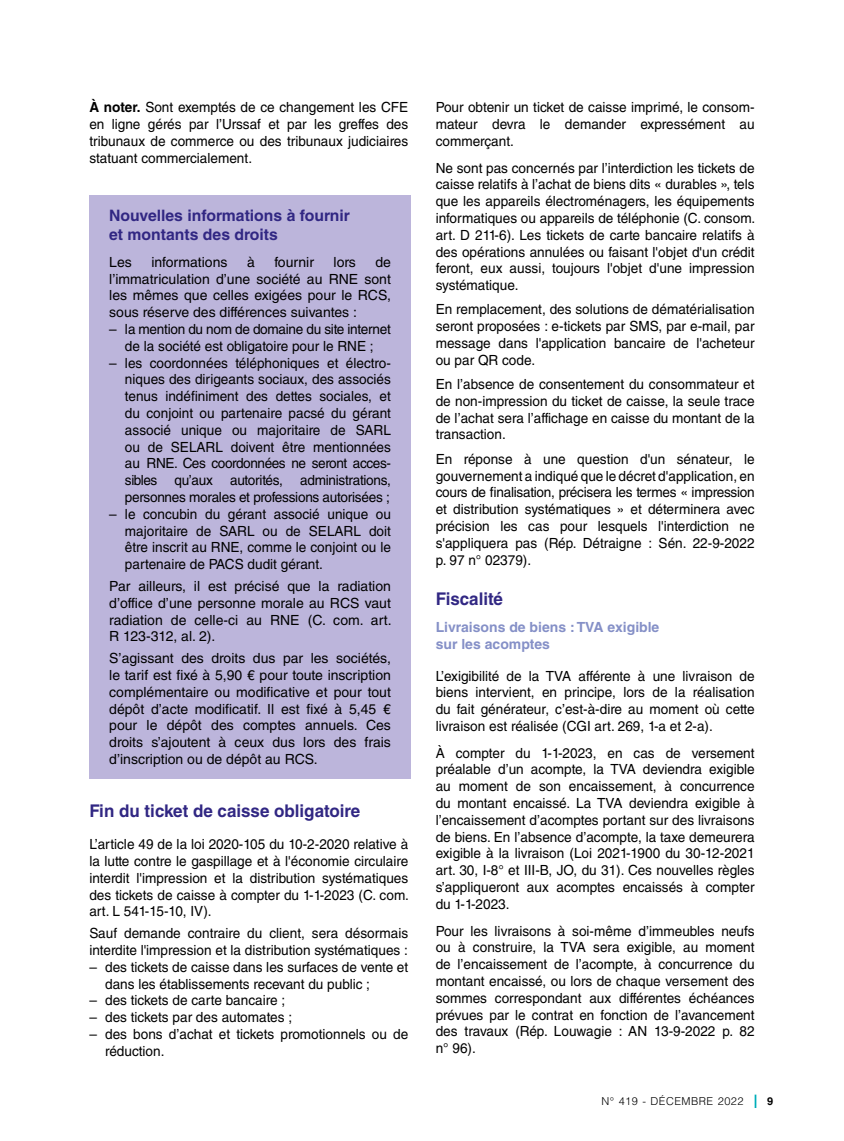
<style>
.page{position:relative;width:844px;height:1141px;background:#fff}
.page>*{position:absolute;margin:0;border:0;box-sizing:border-box;transform-origin:0 0}
._09_t0{font:700 17.5px "Helvetica LT Std";color:#312783}
._03_texte{font:700 17.5px "Helvetica LT Std";color:#312783}
._011_encadre_titre{font:700 15.75px/18.9px "Helvetica LT Std";color:#312783}
._03_texte-2{font:14px/16.8px "Helvetica LT Std";color:#000;text-align:justify}
._012_encadre_texte{font:14px/16.8px "Helvetica LT Std";color:#000;text-align:justify}
._09_t0-2{font:14px/16.8px "Helvetica LT Std";color:#000;text-align:justify}
._03_texte-3{font:14px/16.8px "Helvetica LT Std";letter-spacing:-.02em;color:#000;text-align:center}
._09_t1{font:700 14px/16.8px "Helvetica LT Std";color:#8590c7}
.lma-footer_parution{font:300 10.85px "Helvetica LT Std";letter-spacing:.04em;color:#000}
.lma-footer_folio{font:700 10.85px "Helvetica LT Std";color:#000}
.s1{font-weight:700}
</style>
<div class="page">
<svg style="left:754px;top:1095px;width:2px;height:13px"></svg>
<div style="left:89px;top:195px;width:321px;height:584px;background:#bcb5db"></div>
<p class="_09_t0-2" style="left:89px;top:99px;width:320px"><span class="s1">À noter.</span> Sont exemptés de ce changement les CFE en ligne gérés par l’Urssaf et par les greffes des tribunaux de commerce ou des tribunaux judiciaires statuant commercialement.</p>
<p class="_011_encadre_titre" style="left:109px;top:206px;width:242px">Nouvelles informations à fournir et montants des droits</p>
<p class="_012_encadre_texte" style="left:109px;top:253px;width:24px">Les</p>
<p class="_012_encadre_texte" style="left:151px;top:253px;width:78px">informations</p>
<p class="_012_encadre_texte" style="left:247px;top:253px;width:9px">à</p>
<p class="_012_encadre_texte" style="left:274px;top:253px;width:41px">fournir</p>
<p class="_012_encadre_texte" style="left:333px;top:253px;width:24px">lors</p>
<p class="_012_encadre_texte" style="left:109px;top:253px;width:283px;text-indent:266px">de l’immatriculation d’une société au RNE sont les mêmes que celles exigées pour le RCS, sous réserve des différences suivantes :</p>
<p class="_03_texte-3" style="left:109px;top:321px;width:283px">– la mention du nom de domaine du site internet de la société est obligatoire pour le RNE ;</p>
<p class="_03_texte-2" style="left:125px;top:354px;width:267px;text-indent:-16px">– les coordonnées téléphoniques et électro&shy;niques des dirigeants sociaux, des associés tenus indéfiniment des dettes sociales, et du conjoint ou partenaire pacsé du gérant associé unique ou majoritaire de SARL ou de SELARL doivent être mentionnées au RNE. Ces coordonnées ne seront acces&shy;sibles qu’aux autorités, administrations, personnes morales et professions autorisées ;</p>
<p class="_03_texte-2" style="left:125px;top:505px;width:267px;text-indent:-16px">– le concubin du gérant associé unique ou majoritaire de SARL ou de SELARL doit être inscrit au RNE, comme le conjoint ou le partenaire de PACS dudit gérant.</p>
<p class="_012_encadre_texte" style="left:109px;top:578px;width:284px">Par ailleurs, il est précisé que la radiation d’office d’une personne morale au RCS vaut radiation de celle-ci au RNE (C. com. art.<br>R 123-312, al. 2).</p>
<p class="_012_encadre_texte" style="left:109px;top:650px;width:283px">S’agissant des droits dus par les sociétés, le tarif est fixé à 5,90 € pour toute inscription complémentaire ou modificative et pour tout dépôt d’acte modificatif. Il est fixé à 5,45 € pour le dépôt des comptes annuels. Ces droits s’ajoutent à ceux dus lors des frais d’inscription ou de dépôt au RCS.</p>
<p class="_09_t0" style="left:89px;top:801px;width:272px">Fin du ticket de caisse obligatoire</p>
<p class="_03_texte-2" style="left:89px;top:836px;width:321px">L’article 49 de la loi 2020-105 du 10-2-2020 relative à la lutte contre le gaspillage et à l'économie circulaire interdit l'impression et la distribution systématiques des tickets de caisse à compter du 1-1-2023 (C. com. art. L 541-15-10, IV).</p>
<p class="_03_texte-2" style="left:89px;top:925px;width:320px">Sauf demande contraire du client, sera désormais interdite l'impression et la distribution systématiques :</p>
<p class="_03_texte-2" style="left:105px;top:958px;width:304px;text-indent:-16px">– des tickets de caisse dans les surfaces de vente et dans les établissements recevant du public ;</p>
<p class="_03_texte-2" style="left:89px;top:992px;width:197px">– des tickets de carte bancaire ;</p>
<p class="_03_texte-2" style="left:89px;top:1009px;width:204px">– des tickets par des automates ;</p>
<p class="_03_texte-2" style="left:105px;top:1026px;width:304px;text-indent:-16px">– des bons d’achat et tickets promotionnels ou de réduction.</p>
<p class="_03_texte-2" style="left:435px;top:99px;width:320px">Pour obtenir un ticket de caisse imprimé, le consom&shy;mateur devra le demander expressément au commerçant.</p>
<p class="_03_texte-2" style="left:435px;top:159px;width:321px">Ne sont pas concernés par l’interdiction les tickets de caisse relatifs à l’achat de biens dits « durables », tels que les appareils électroménagers, les équipements informatiques ou appareils de téléphonie (C. consom. art. D 211-6). Les tickets de carte bancaire relatifs à des opérations annulées ou faisant l'objet d'un crédit feront, eux aussi, toujours l'objet d'une impression systématique.</p>
<p class="_03_texte-2" style="left:435px;top:301px;width:320px">En remplacement, des solutions de dématérialisation seront proposées : e-tickets par SMS, par e-mail, par message dans l'application bancaire de l'acheteur ou par QR code.</p>
<p class="_03_texte-2" style="left:435px;top:376px;width:320px">En l’absence de consentement du consommateur et de non-impression du ticket de caisse, la seule trace de l’achat sera l’affichage en caisse du montant de la transaction.</p>
<p class="_03_texte-2" style="left:435px;top:450px;width:320px">En réponse à une question d'un sénateur, le gouvernement a indiqué que le décret d'application, en cours de finalisation, précisera les termes « impression et distribution systématiques » et déterminera avec précision les cas pour lesquels l'interdiction ne s'appliquera pas (Rép. Détraigne : Sén. 22-9-2022 p. 97 n° 02379).</p>
<p class="_03_texte" style="left:435px;top:588px;width:69px">Fiscalité</p>
<p class="_09_t1" style="left:435px;top:619px;width:225px">Livraisons de biens : TVA exigible sur les acomptes</p>
<p class="_03_texte-2" style="left:435px;top:667px;width:320px">L’exigibilité de la TVA afférente à une livraison de biens intervient, en principe, lors de la réalisation du fait générateur, c’est-à-dire au moment où cette livraison est réalisée (CGI art. 269, 1-a et 2-a).</p>
<p class="_03_texte-2" style="left:435px;top:744px;width:320px">À compter du 1-1-2023, en cas de versement préalable d’un acompte, la TVA deviendra exigible au moment de son encaissement, à concurrence du montant encaissé. La TVA deviendra exigible à l’encaissement d’acomptes portant sur des livraisons de biens. En l’absence d’acompte, la taxe demeurera exigible à la livraison (Loi 2021-1900 du 30-12-2021 art. 30, I-8° et III-B, JO, du 31). Ces nouvelles règles s’appliqueront aux acomptes encaissés à compter du 1-1-2023.</p>
<p class="_03_texte-2" style="left:435px;top:922px;width:320px">Pour les livraisons à soi-même d’immeubles neufs ou à construire, la TVA sera exigible, au moment de l’encaissement de l’acompte, à concurrence du montant encaissé, ou lors de chaque versement des sommes correspondant aux différentes échéances prévues par le contrat en fonction de l’avancement des travaux (Rép. Louwagie : AN 13-9-2022 p. 82 n° 96).</p>
<p class="lma-footer_parution" style="left:601px;top:1095px;width:143px">N° 419 - DÉCEMBRE 2022</p>
<p class="lma-footer_folio" style="left:767px;top:1095px;width:8px">9</p>
</div>
